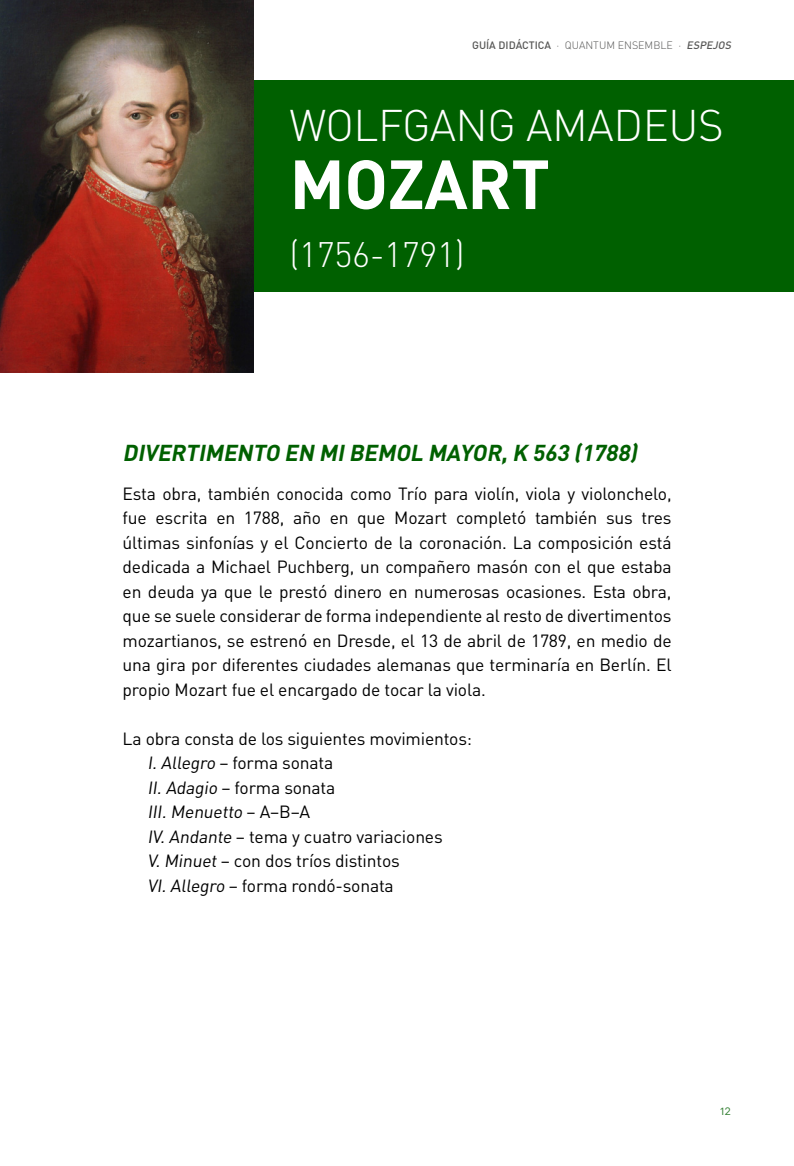
<style>
.page{position:relative;width:794px;height:1166px;background:#fff}
.page>*{position:absolute;margin:0;border:0;box-sizing:border-box;transform-origin:0 0}
.t1{font:700 68.25px "DIN Pro";letter-spacing:-.01em;color:#fff}
.t2{font:300 43.75px "DIN Pro";letter-spacing:-.01em;color:#fff}
.t3{font:300 35px "DIN Pro";letter-spacing:-.01em;color:#fff}
.t4{font:italic 700 22.75px "DIN Pro";color:#006000}
.t5{font:17.5px/24.5px "DIN";letter-spacing:-.01em;color:#000;text-align:justify}
.t6{font:12.25px "DIN Regular Alternate";color:#338033}
.t7{font:300 10.67px "DIN Pro";color:#575756}
.s1{font-weight:500}
.s2{font-weight:500;font-style:italic}
</style>
<div class="page">
<div style="left:0;top:80px;width:794px;height:211px;background:#006000"></div>
<img style="left:0;top:0;width:253px;height:373px">
<p class="t7" style="left:472px;top:38px;width:263px"><span class="s1">GUÍA DIDÁCTICA</span> · QUANTUM ENSEMBLE · <span class="s2">ESPEJOS</span></p>
<h2 class="t2" style="left:289px;top:96px;width:436px">WOLFGANG AMADEUS</h2>
<h1 class="t1" style="left:289px;top:138px;width:262px">MOZART</h1>
<h3 class="t3" style="left:289px;top:230px;width:177px">(1756-1791)</h3>
<h3 class="t4" style="left:123px;top:438px;width:521px">DIVERTIMENTO EN MIBEMOL MAYOR,K 563 (1788)</h3>
<p class="t5" style="left:123px;top:481px;width:550px">Esta obra, también conocida como Trío para violín, viola y violonchelo, fue escrita en 1788, año en que Mozart completó también sus tres últimas sinfonías y el Concierto de la coronación. La composición está dedicada a Michael Puchberg, un compañero masón con el que estaba en deuda ya que le prestó dinero en numerosas ocasiones. Esta obra, que se suele considerar de forma independiente al resto de divertimentos mozartianos, se estrenó en Dresde, el 13 de abril de 1789, en medio de una gira por diferentes ciudades alemanas que terminaría en Berlín. El propio Mozart fue el encargado de tocar la viola.</p>
<p class="t5" style="left:147px;top:726px;width:326px;text-align:left;text-indent:-25px">La obra consta de los siguientes movimientos:<br>I.Allegro – forma sonata<br>II.Adagio – forma sonata<br>III.Menuetto – A– B –A<br>IV.Andante – tema y cuatro variaciones<br>V.Minuet– con dos tríos distintos<br>VI.Allegro – forma rondó-sonata</p>
<p class="t6" style="left:720px;top:1103px;width:12px">12</p>
</div>
